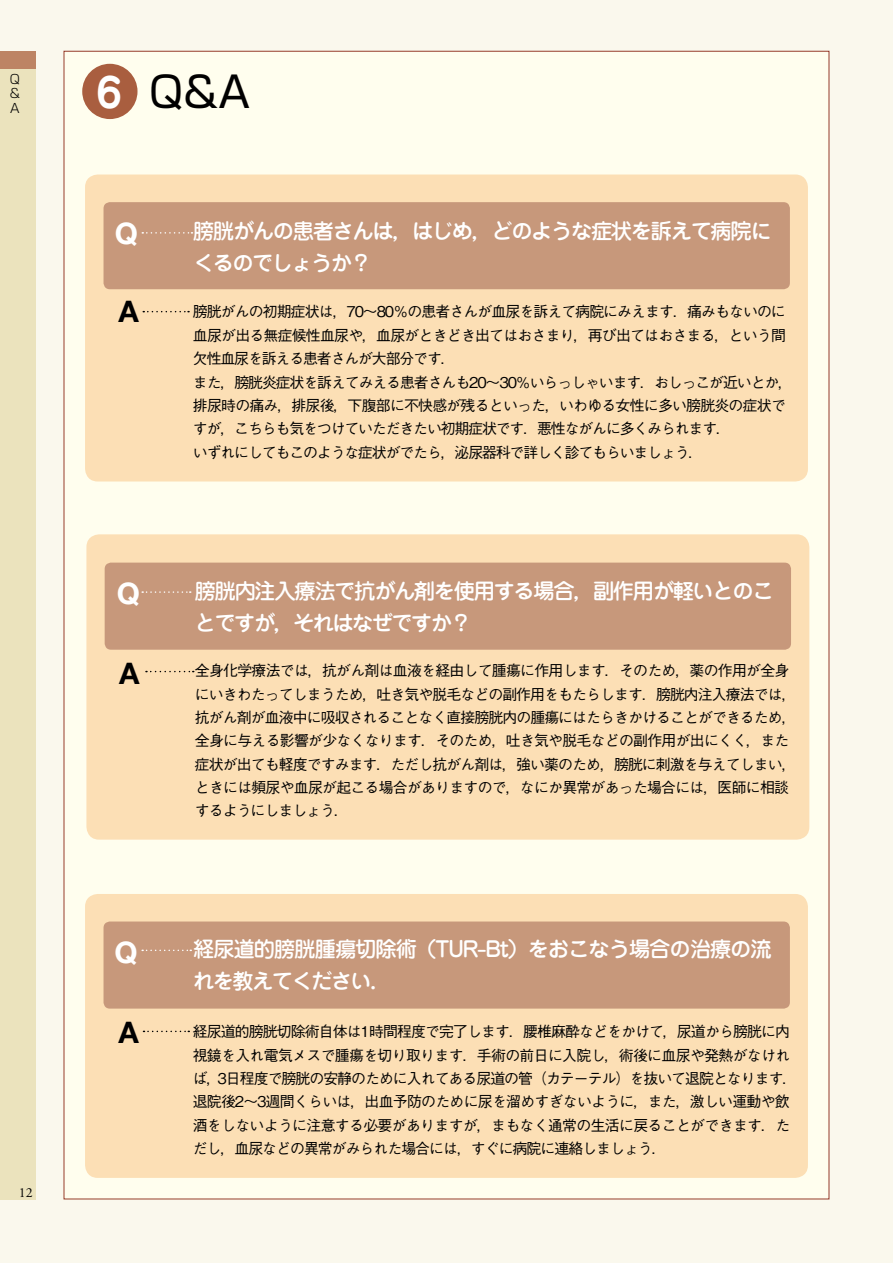
<style>
.page{position:relative;width:893px;height:1263px;background:#faf8ed}
.page>*{position:absolute;margin:0;border:0;box-sizing:border-box;transform-origin:0 0}
.t1{font:42.45px "Shin Go Pro";color:#000}
.t2{font:700 29.7px "Helvetica Neue";color:#fff}
.t3{font:700 29.7px "Helvetica Neue";color:#000}
.t4{font:500 21.3px/32px "Jun 34 Pro";letter-spacing:-.065em;color:#fff}
.t5{font:500 21.3px/32px "Jun 34 Pro";letter-spacing:-.045em;color:#fff}
.t6{font:500 14.85px/23.4px "Gothic BBB Pro";letter-spacing:-.06em;color:#000}
.t7{font:13.8px "Adobe Garamond";color:#000}
.t8{font:300 12.75px/14.9px "Shin Go Pro";color:#000;text-align:justify}
.s1{font-family:"Jun 501 Pro";font-weight:700;font-size:40.35px;color:#fff}
</style>
<div class="page">
<div style="left:0;top:52px;width:35px;height:1147px;background:#ebe3bd"></div>
<div style="left:0;top:51px;width:35px;height:17px;background:#bd8464"></div>
<div style="left:64px;top:51px;width:765px;height:1148px;background:#fffeee"></div>
<div style="left:82px;top:64px;width:56px;height:55px;background:#a95e3f;border-radius:50%"></div>
<div style="left:85px;top:174px;width:723px;height:307px;background:#fcdfb5;border-radius:13px"></div>
<div style="left:104px;top:202px;width:686px;height:87px;background:#c7987b;border-radius:6px"></div>
<svg style="left:142px;top:232px;width:50px;height:2px"></svg>
<svg style="left:143px;top:311px;width:46px;height:1px"></svg>
<div style="left:85px;top:894px;width:723px;height:284px;background:#fcdfb5;border-radius:13px"></div>
<div style="left:104px;top:921px;width:686px;height:87px;background:#c7987b;border-radius:6px"></div>
<svg style="left:142px;top:949px;width:49px;height:2px"></svg>
<svg style="left:143px;top:1031px;width:46px;height:1px"></svg>
<div style="left:86px;top:534px;width:723px;height:306px;background:#fcdfb5;border-radius:13px"></div>
<div style="left:105px;top:563px;width:686px;height:87px;background:#c7987b;border-radius:6px"></div>
<svg style="left:142px;top:591px;width:49px;height:2px"></svg>
<svg style="left:146px;top:671px;width:48px;height:1px"></svg>
<p class="t8" style="left:9px;top:70px;width:14px">Ｑ＆Ａ</p>
<p class="t7" style="left:21px;top:1185px;width:15px">14</p>
<p class="t7" style="left:19px;top:1185px;width:15px">12</p>
<h1 class="t1" style="left:97px;top:57px;width:155px"><span class="s1">6</span> Q&amp;A</h1>
<h2 class="t2" style="left:115px;top:215px;width:25px">Q</h2>
<h2 class="t3" style="left:118px;top:293px;width:22px">A</h2>
<h2 class="t2" style="left:117px;top:575px;width:25px">Q</h2>
<h2 class="t3" style="left:119px;top:655px;width:22px">A</h2>
<h2 class="t2" style="left:115px;top:934px;width:25px">Q</h2>
<h2 class="t3" style="left:118px;top:1014px;width:22px">A</h2>
<h3 class="t4" style="left:193px;top:213px;width:580px">膀胱がんの患者さんは，はじめ，どのような症状を訴えて病院にくるのでしょうか？</h3>
<p class="t6" style="left:193px;top:298px;width:602px">膀胱がんの初期症状は，70〜80％の患者さんが血尿を訴えて病院にみえます．痛みもないのに血尿が出る無症候性血尿や，血尿がときどき出てはおさまり，再び出てはおさまる，という間欠性血尿を訴える患者さんが大部分です．<br>また，膀胱炎症状を訴えてみえる患者さんも20〜30％いらっしゃいます．おしっこが近いとか，排尿時の痛み，排尿後，下腹部に不快感が残るといった，いわゆる女性に多い膀胱炎の症状ですが，こちらも気をつけていただきたい初期症状です．悪性ながんに多くみられます．<br>いずれにしてもこのような症状がでたら，泌尿器科で詳しく診てもらいましょう．</p>
<h3 class="t4" style="left:195px;top:573px;width:580px">膀胱内注入療法で抗がん剤を使用する場合，副作用が軽いとのことですが，それはなぜですか？</h3>
<p class="t6" style="left:195px;top:657px;width:603px">全身化学療法では，抗がん剤は血液を経由して腫瘍に作用します．そのため，薬の作用が全身にいきわたってしまうため，吐き気や脱毛などの副作用をもたらします．膀胱内注入療法では，抗がん剤が血液中に吸収されることなく直接膀胱内の腫瘍にはたらきかけることができるため，全身に与える影響が少なくなります．そのため，吐き気や脱毛などの副作用が出にくく，また症状が出ても軽度ですみます．ただし抗がん剤は，強い薬のため，膀胱に刺激を与えてしまい，ときには頻尿や血尿が起こる場合がありますので，なにか異常があった場合には，医師に相談するようにしましょう．</p>
<h3 class="t5" style="left:193px;top:931px;width:580px">経尿道的膀胱腫瘍切除術（TUR-Bt）をおこなう場合の治療の流れを教えてください．</h3>
<p class="t6" style="left:193px;top:1018px;width:606px">経尿道的膀胱切除術自体は1時間程度で完了します．腰椎麻酔などをかけて，尿道から膀胱に内視鏡を入れ電気メスで腫瘍を切り取ります．手術の前日に入院し，術後に血尿や発熱がなければ，3日程度で膀胱の安静のために入れてある尿道の管（カテーテル）を抜いて退院となります．退院後2〜3週間くらいは，出血予防のために尿を溜めすぎないように，また，激しい運動や飲酒をしないように注意する必要がありますが，まもなく通常の生活に戻ることができます．ただし，血尿などの異常がみられた場合には，すぐに病院に連絡しましょう．</p>
</div>
